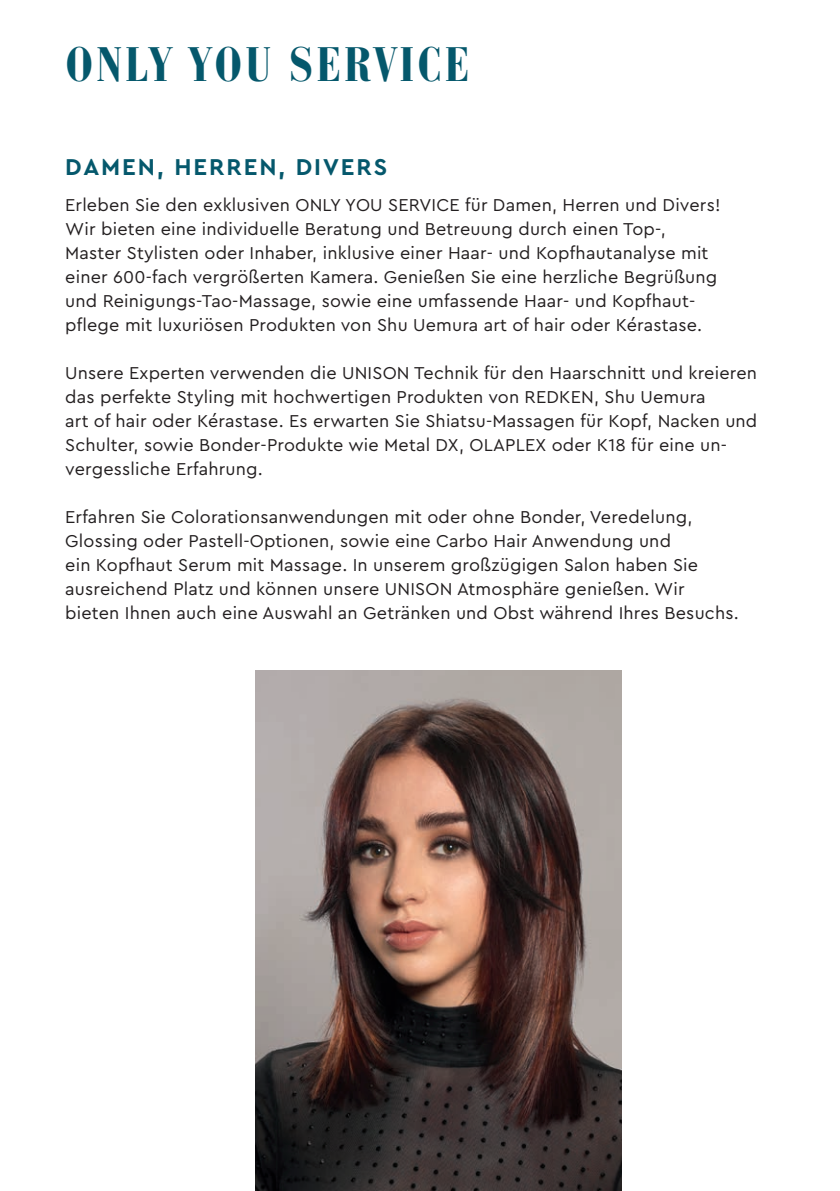
<style>
.page{position:relative;width:840px;height:1191px;background:#fff}
.page>*{position:absolute;margin:0;border:0;box-sizing:border-box;transform-origin:0 0}
.t1{font:700 condensed 48px "Bauer Bodoni Std";letter-spacing:.06em;color:#05586c}
.t2{font:700 24px "Cera Pro";letter-spacing:.08em;color:#05586c}
.t3{font:18px/24px "Cera Pro";letter-spacing:.01em;color:#231f20}
</style>
<div class="page">
<img style="left:255px;top:670px;width:365px;height:521px">
<h1 class="t1" style="left:65px;top:36px;width:406px">ONLY YOU SERVICE</h1>
<h2 class="t2" style="left:65px;top:151px;width:323px">DAMEN, HERREN, DIVERS</h2>
<p class="t3" style="left:65px;top:192px;width:656px">Erleben Sie den exklusiven ONLY YOU SERVICE für Damen, Herren und Divers!<br>Wir bieten eine individuelle Beratung und Betreuung durch einen Top-, Master Stylisten oder Inhaber, inklusive einer Haar- und Kopfhautanalyse mit einer 600-fach vergrößerten Kamera. Genießen Sie eine herzliche Begrüßung und Reinigungs-Tao-Massage, sowie eine umfassende Haar- und Kopfhaut&shy;pflege mit luxuriösen Produkten von Shu Uemura art of hair oder Kérastase.</p>
<p class="t3" style="left:65px;top:360px;width:693px">Unsere Experten verwenden die UNISON Technik für den Haarschnitt und kreieren das perfekte Styling mit hochwertigen Produkten von REDKEN, Shu Uemura<br>art of hair oder Kérastase. Es erwarten Sie Shiatsu-Massagen für Kopf, Nacken und Schulter, sowie Bonder-Produkte wie Metal DX, OLAPLEX oder K18 für eine un&shy;vergessliche Erfahrung.</p>
<p class="t3" style="left:65px;top:504px;width:674px">Erfahren Sie Colorationsanwendungen mit oder ohne Bonder, Veredelung, Glossing oder Pastell-Optionen, sowie eine Carbo Hair Anwendung und<br>ein Kopfhaut Serum mit Massage. In unserem großzügigen Salon haben Sie ausreichend Platz und können unsere UNISON Atmosphäre genießen. Wir bieten Ihnen auch eine Auswahl an Getränken und Obst während Ihres Besuchs.</p>
</div>
